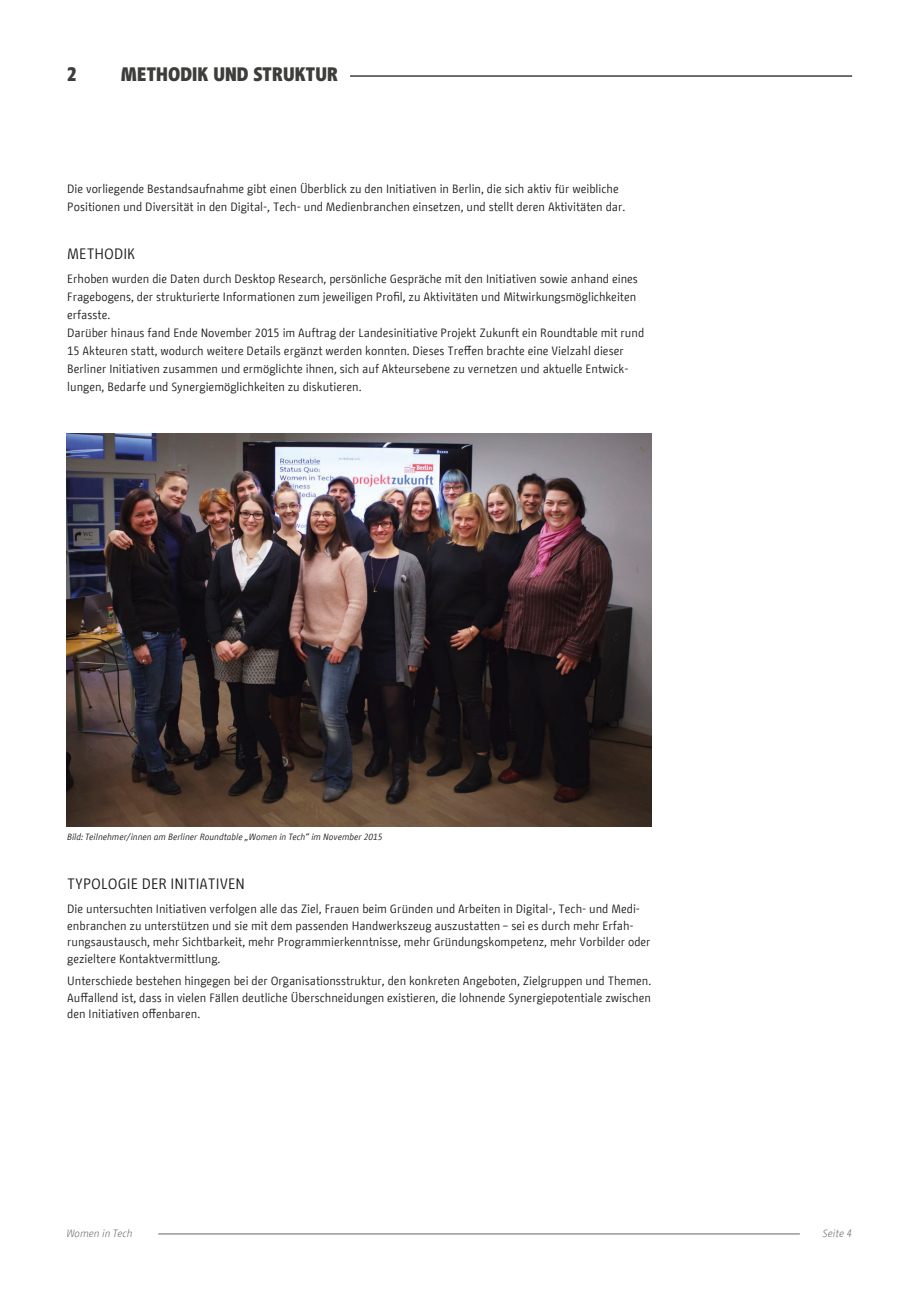
<style>
.page{position:relative;width:919px;height:1289px;background:#fff}
.page>*{position:absolute;margin:0;border:0;box-sizing:border-box;transform-origin:0 0}
.Kolumnentitel_1_Inha{font:900 19.5px "BMF Change";color:#3d3d3c}
.Titel{font:15px "BMF Change";color:#1d1d1b}
.Fließtext{font:12px/18px "BMF Change";color:#1d1d1b}
.Titel-2{font:12px/16.5px "BMF Change";color:#1d1d1b}
.t1{font:italic 300 10.5px "BMF Change";color:#646463}
.Fließtext-2{font:italic 9px "BMF Change";color:#1d1d1b}
</style>
<div class="page">
<hr style="left:158px;top:1233px;width:641px;height:1px;background:#646463">
<hr style="left:350px;top:75px;width:502px;height:2px;background:#3d3d3c">
<img style="left:67px;top:433px;width:584px;height:393px">
<p class="Kolumnentitel_1_Inha" style="left:67px;top:60px;width:12px">2</p>
<p class="Kolumnentitel_1_Inha" style="left:121px;top:60px;width:219px">METHODIK UND STRUKTUR</p>
<p class="Fließtext" style="left:67px;top:180px;width:559px">Die vorliegende Bestandsaufnahme gibt einen Überblick zu den Initiativen in Berlin, die sich aktiv für weibliche<br>Positionen und Diversität in den Digital-, Tech- und Medienbranchen einsetzen, und stellt deren Aktivitäten dar.</p>
<p class="Titel" style="left:67px;top:243px;width:70px">METHODIK</p>
<p class="Fließtext" style="left:67px;top:270px;width:572px">Erhoben wurden die Daten durch Desktop Research, persönliche Gespräche mit den Initiativen sowie anhand eines<br>Fragebogens, der strukturierte Informationen zum jeweiligen Profil, zu Aktivitäten und Mitwirkungsmöglichkeiten erfasste.</p>
<p class="Fließtext" style="left:67px;top:324px;width:578px">Darüber hinaus fand Ende November 2015 im Auftrag der Landesinitiative Projekt Zukunft ein Roundtable mit rund 15 Akteuren statt, wodurch weitere Details ergänzt werden konnten. Dieses Treffen brachte eine Vielzahl dieser Berliner Initiativen zusammen und ermöglichte ihnen, sich auf Akteursebene zu vernetzen und aktuelle Entwick&shy;lungen, Bedarfe und Synergiemöglichkeiten zu diskutieren.</p>
<p class="Fließtext-2" style="left:67px;top:830px;width:317px">Bild: Teilnehmer/innen am Berliner Roundtable „Women in Tech“ im November 2015</p>
<p class="Titel" style="left:67px;top:873px;width:179px">TYPOLOGIE DER INITIATIVEN</p>
<p class="Titel-2" style="left:67px;top:900px;width:585px">Die untersuchten Initiativen verfolgen alle das Ziel, Frauen beim Gründen und Arbeiten in Digital-, Tech- und Medi&shy;enbranchen zu unterstützen und sie mit dem passenden Handwerkszeug auszustatten – sei es durch mehr Erfah&shy;rungsaustausch, mehr Sichtbarkeit, mehr Programmierkenntnisse, mehr Gründungskompetenz, mehr Vorbilder oder gezieltere Kontaktvermittlung.</p>
<p class="Titel-2" style="left:67px;top:972px;width:585px;text-align:justify">Unterschiede bestehen hingegen bei der Organisationsstruktur, den konkreten Angeboten, Zielgruppen und Themen.<br>Auffallend ist, dass in vielen Fällen deutliche Überschneidungen existieren, die lohnende Synergiepotentiale zwischen den Initiativen offenbaren.</p>
<p class="t1" style="left:66px;top:1226px;width:68px">Women in Tech</p>
<p class="t1" style="left:822px;top:1226px;width:31px">Seite 4</p>
</div>
